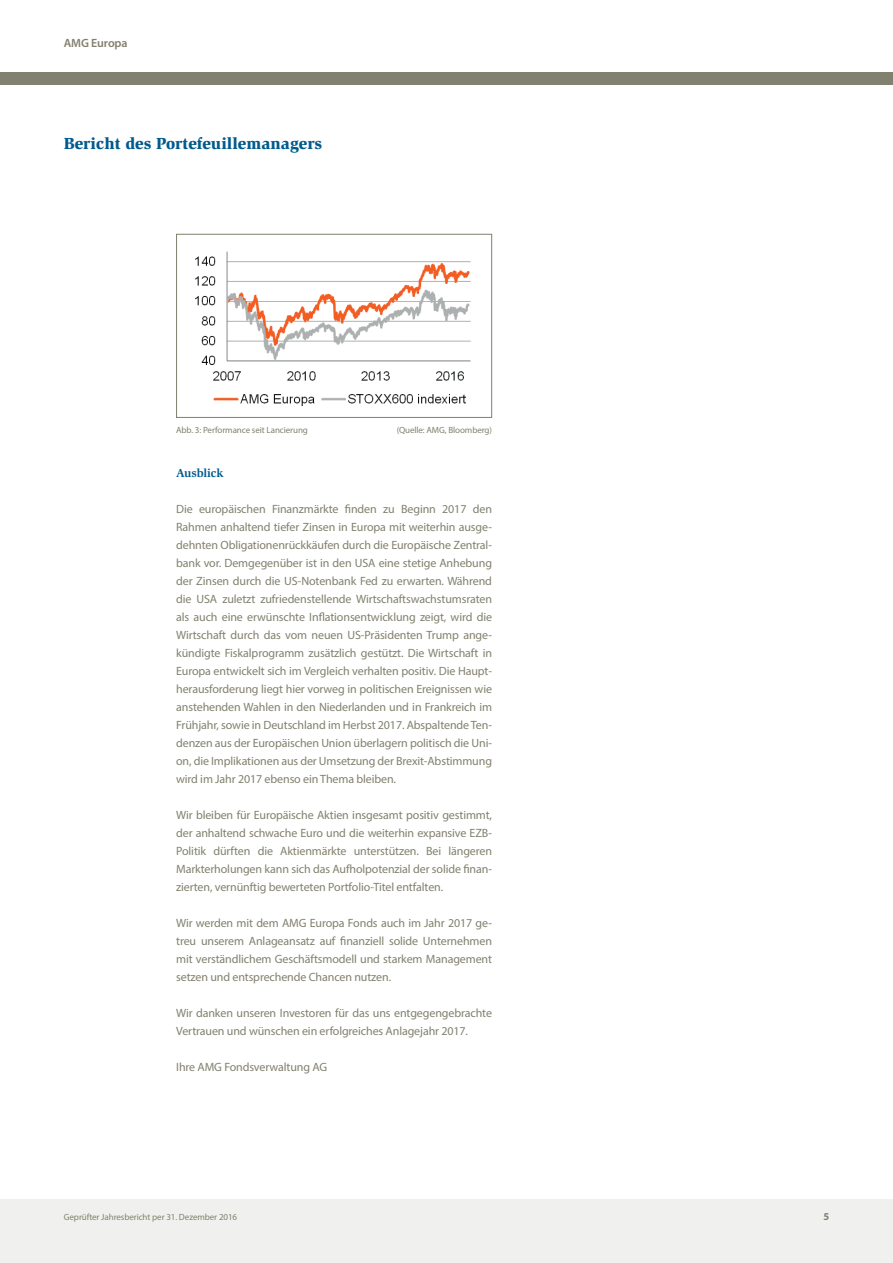
<style>
.page{position:relative;width:893px;height:1263px;background:#fff}
.page>*{position:absolute;margin:0;border:0;box-sizing:border-box;transform-origin:0 0}
.t1{font:900 16.5px "Slimbach";color:#005b8d}
.t2{font:12px/18px "Myriad Pro";letter-spacing:-.01em;color:#82806e;text-align:justify}
.t3{font:600 12px "Myriad Pro";letter-spacing:-.01em;color:#82806e}
.t4{font:700 12px "Slimbach";letter-spacing:-.01em;color:#005b8d}
.t5{font:700 10.5px "Myriad Pro";color:#82806e}
.t6{font:9px "Myriad Pro";letter-spacing:-.01em;color:#82806e}
</style>
<div class="page">
<div style="left:0;top:1199px;width:893px;height:64px;background:#f0f1ee"></div>
<div style="left:0;top:72px;width:893px;height:13px;background:#82806e"></div>
<img style="left:195px;top:251px;width:276px;height:155px">
<div style="left:176px;top:234px;width:316px;height:184px;border:1px solid #82806e"></div>
<p class="t3" style="left:64px;top:36px;width:65px">AMG Europa</p>
<h1 class="t1" style="left:64px;top:133px;width:260px">Bericht des Portefeuillemanagers</h1>
<p class="t6" style="left:176px;top:424px;width:133px">Abb. 3: Performance seit Lancierung</p>
<p class="t6" style="left:397px;top:424px;width:97px">(Quelle: AMG, Bloomberg)</p>
<p class="t4" style="left:176px;top:466px;width:49px">Ausblick</p>
<p class="t2" style="left:176px;top:500px;width:317px">Die europäischen Finanzmärkte finden zu Beginn 2017 den Rahmen anhaltend tiefer Zinsen in Europa mit weiterhin ausge&shy;dehnten Obligationenrückkäufen durch die Europäische Zentral&shy;bank vor. Demgegenüber ist in den USA eine stetige Anhebung der Zinsen durch die US-Notenbank Fed zu erwarten. Während die USA zuletzt zufriedenstellende Wirtschaftswachstumsraten als auch eine erwünschte Inflationsentwicklung zeigt, wird die Wirtschaft durch das vom neuen US-Präsidenten Trump ange&shy;kündigte Fiskalprogramm zusätzlich gestützt. Die Wirtschaft in Europa entwickelt sich im Vergleich verhalten positiv. Die Haupt&shy;herausforderung liegt hier vorweg in politischen Ereignissen wie anstehenden Wahlen in den Niederlanden und in Frankreich im Frühjahr, sowie in Deutschland im Herbst 2017. Abspaltende Ten&shy;denzen aus der Europäischen Union überlagern politisch die Uni&shy;on, die Implikationen aus der Umsetzung der Brexit-Abstimmung wird im Jahr 2017 ebenso ein Thema bleiben.</p>
<p class="t2" style="left:176px;top:806px;width:317px">Wir bleiben für Europäische Aktien insgesamt positiv gestimmt, der anhaltend schwache Euro und die weiterhin expansive EZB-Politik dürften die Aktienmärkte unterstützen. Bei längeren Markterholungen kann sich das Aufholpotenzial der solide finan&shy;zierten, vernünftig bewerteten Portfolio-Titel entfalten.</p>
<p class="t2" style="left:176px;top:914px;width:317px">Wir werden mit dem AMG Europa Fonds auch im Jahr 2017 ge&shy;treu unserem Anlageansatz auf finanziell solide Unternehmen mit verständlichem Geschäftsmodell und starkem Management setzen und entsprechende Chancen nutzen.</p>
<p class="t2" style="left:176px;top:1004px;width:317px">Wir danken unseren Investoren für das uns entgegengebrachte<br>Vertrauen und wünschen ein erfolgreiches Anlagejahr 2017.</p>
<p class="t2" style="left:176px;top:1058px;width:153px">Ihre AMG Fondsverwaltung AG</p>
<p class="t6" style="left:64px;top:1212px;width:175px">Geprüfter Jahresbericht per 31. Dezember 2016</p>
<p class="t5" style="left:823px;top:1210px;width:7px">5</p>
</div>
